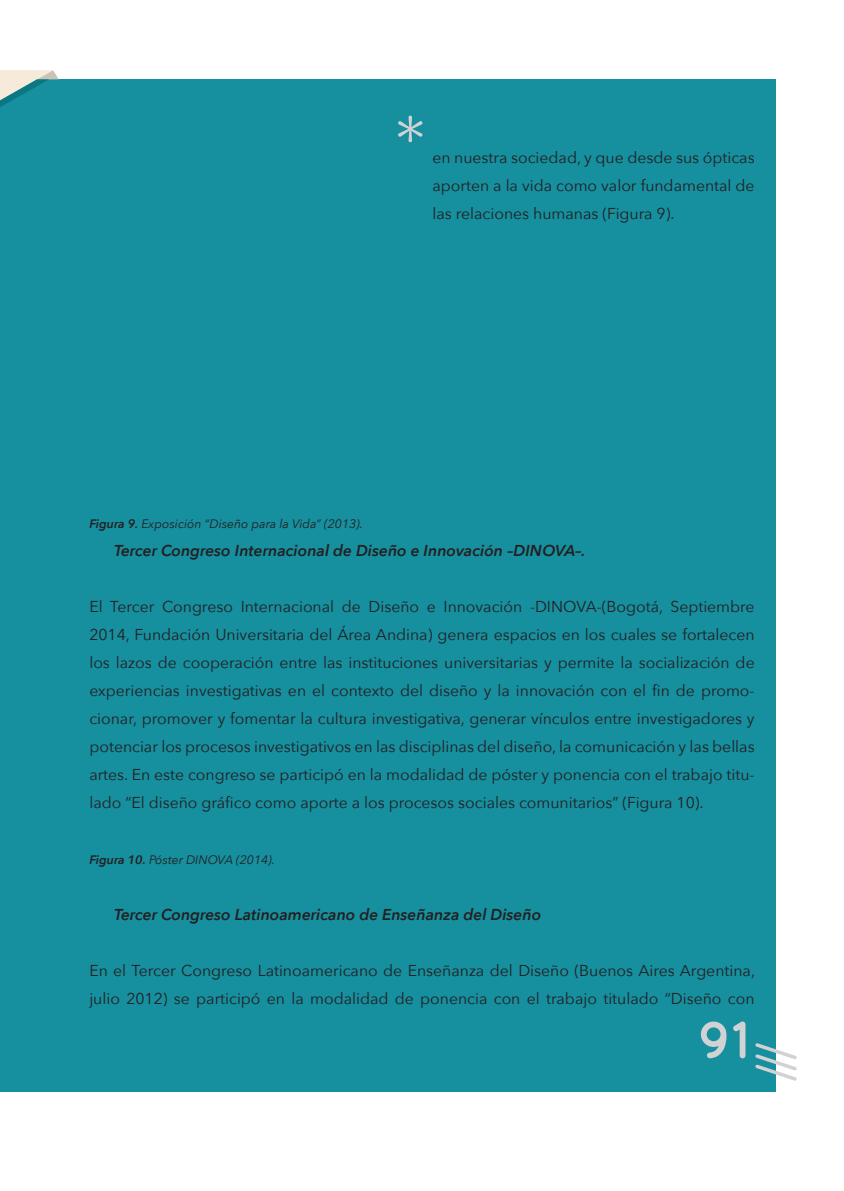
<style>
.page{position:relative;width:844px;height:1191px;background:#fff}
.page>*{position:absolute;margin:0;border:0;box-sizing:border-box;transform-origin:0 0}
.t1{font:87.5px "Quicksand";color:#d1d2d4}
.t2{font:700 52.5px "Quicksand";color:#d1d2d4}
.Parrafo{font:15.75px/28px "Avenir Next";color:#231f20;text-align:justify}
.Parrafo-2{font:italic 600 15.75px "Avenir Next";color:#231f20}
.figura{font:italic 12.25px "Avenir Next";color:#231f20}
.s1{font-weight:600}
</style>
<div class="page">
<div style="left:0;top:79px;width:775px;height:1012px;background:#168f9f"></div>
<svg style="left:0;top:70px;width:59px;height:37px"></svg>
<svg style="left:755px;top:1040px;width:42px;height:43px"></svg>
<p class="t1" style="left:391px;top:97px;width:39px">*</p>
<p class="Parrafo" style="left:432px;top:143px;width:323px">en nuestra sociedad, y que desde sus ópticas aporten a la vida como valor fundamental de las relaciones humanas (Figura 9).</p>
<p class="figura" style="left:89px;top:513px;width:275px"><span class="s1">Figura 9.</span> Exposición “Diseño para la Vida” (2013).</p>
<p class="Parrafo-2" style="left:114px;top:536px;width:473px">Tercer Congreso Internacional de Diseño e Innovación –DINOVA–.</p>
<p class="Parrafo" style="left:89px;top:591px;width:666px">El Tercer Congreso Internacional de Diseño e Innovación -DINOVA-(Bogotá, Septiembre 2014, Fundación Universitaria del Área Andina) genera espacios en los cuales se fortalecen los lazos de cooperación entre las instituciones universitarias y permite la socialización de experiencias investigativas en el contexto del diseño y la innovación con el fin de promo&shy;cionar, promover y fomentar la cultura investigativa, generar vínculos entre investigadores y potenciar los procesos investigativos en las disciplinas del diseño, la comunicación y las bellas artes. En este congreso se participó en la modalidad de póster y ponencia con el trabajo titu&shy;lado “El diseño gráfico como aporte a los procesos sociales comunitarios” (Figura 10).</p>
<p class="figura" style="left:89px;top:849px;width:187px"><span class="s1">Figura 10.</span> Póster DINOVA (2014).</p>
<p class="Parrafo-2" style="left:114px;top:900px;width:428px">Tercer Congreso Latinoamericano de Enseñanza del Diseño</p>
<p class="Parrafo" style="left:89px;top:955px;width:667px">En el Tercer Congreso Latinoamericano de Enseñanza del Diseño (Buenos Aires Argentina, julio 2012) se participó en la modalidad de ponencia con el trabajo titulado “Diseño con</p>
<h2 class="t2" style="left:697px;top:1008px;width:53px">91</h2>
</div>
